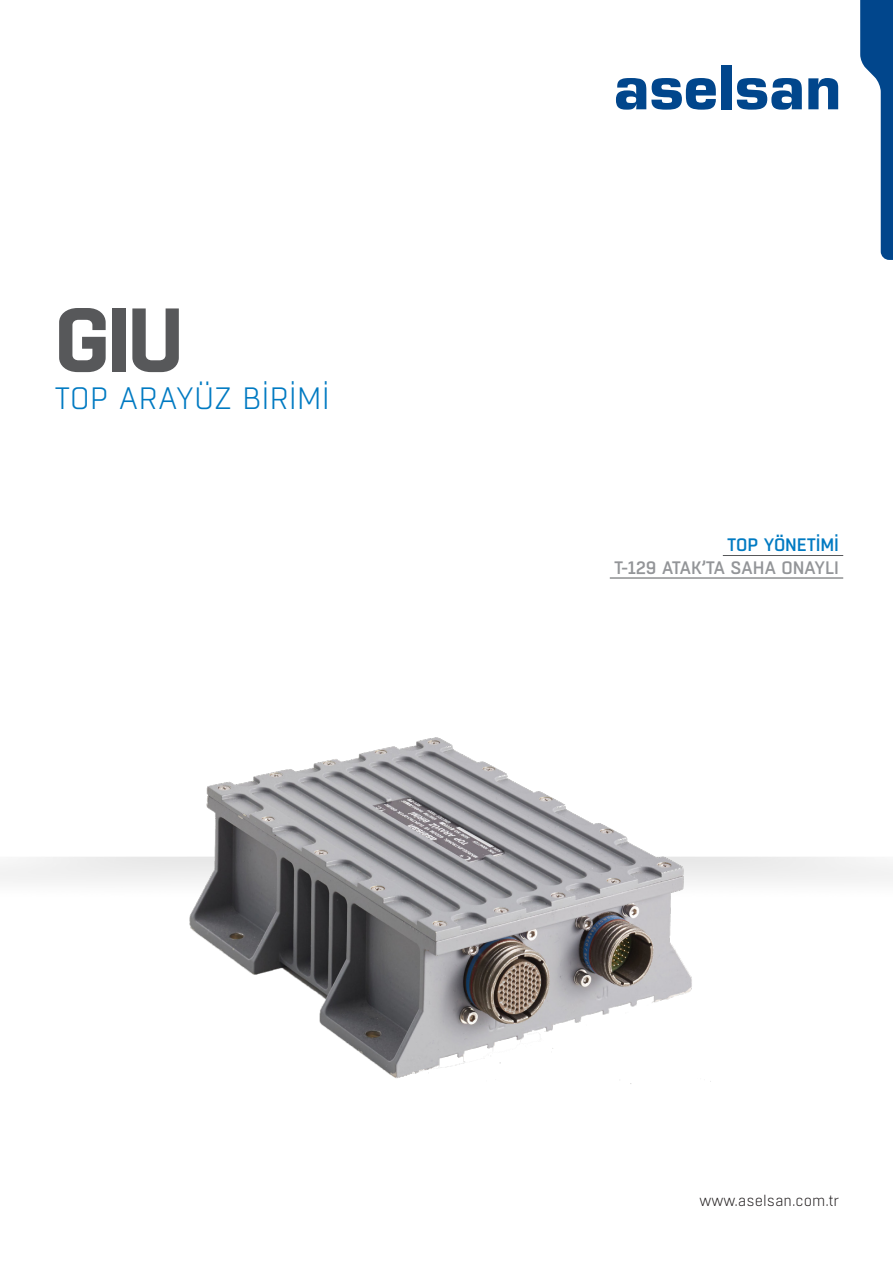
<style>
.page{position:relative;width:893px;height:1263px;background:#fff}
.page>*{position:absolute;margin:0;border:0;box-sizing:border-box;transform-origin:0 0}
.t1{font:700 90px "Boxed";color:#57585a}
.t2{font:300 30.9px "Boxed";letter-spacing:-.005em;color:#007ac2}
.t3{font:500 18px "Boxed";letter-spacing:-.01em;color:#939598}
.t4{font:500 18px "Boxed";letter-spacing:-.01em;color:#007ac2}
.t5{font:300 15px "Boxed";color:#231f20}
</style>
<div class="page">
<svg style="left:616px;top:78px;width:100px;height:32px"></svg>
<div style="left:721px;top:65px;width:10px;height:44px;background:#01468c"></div>
<svg style="left:737px;top:78px;width:65px;height:32px"></svg>
<svg style="left:808px;top:78px;width:30px;height:31px"></svg>
<svg style="left:860px;top:0;width:33px;height:260px"></svg>
<hr style="left:723px;top:555px;width:120px;height:1px;background:#57585a">
<hr style="left:610px;top:578px;width:233px;height:1px;background:#57585a">
<img style="left:179px;top:737px;width:535px;height:347px">
<p class="t1" style="left:55px;top:280px;width:131px">GIU</p>
<p class="t2" style="left:55px;top:379px;width:276px">TOP ARAYÜZ BİRİMİ</p>
<p class="t4" style="left:727px;top:534px;width:113px">TOP YÖNETİMİ</p>
<p class="t3" style="left:614px;top:556px;width:226px">T-129 ATAK’TA SAHA ONAYLI</p>
<p class="t5" style="left:700px;top:1191px;width:141px">www.aselsan.com.tr</p>
</div>
